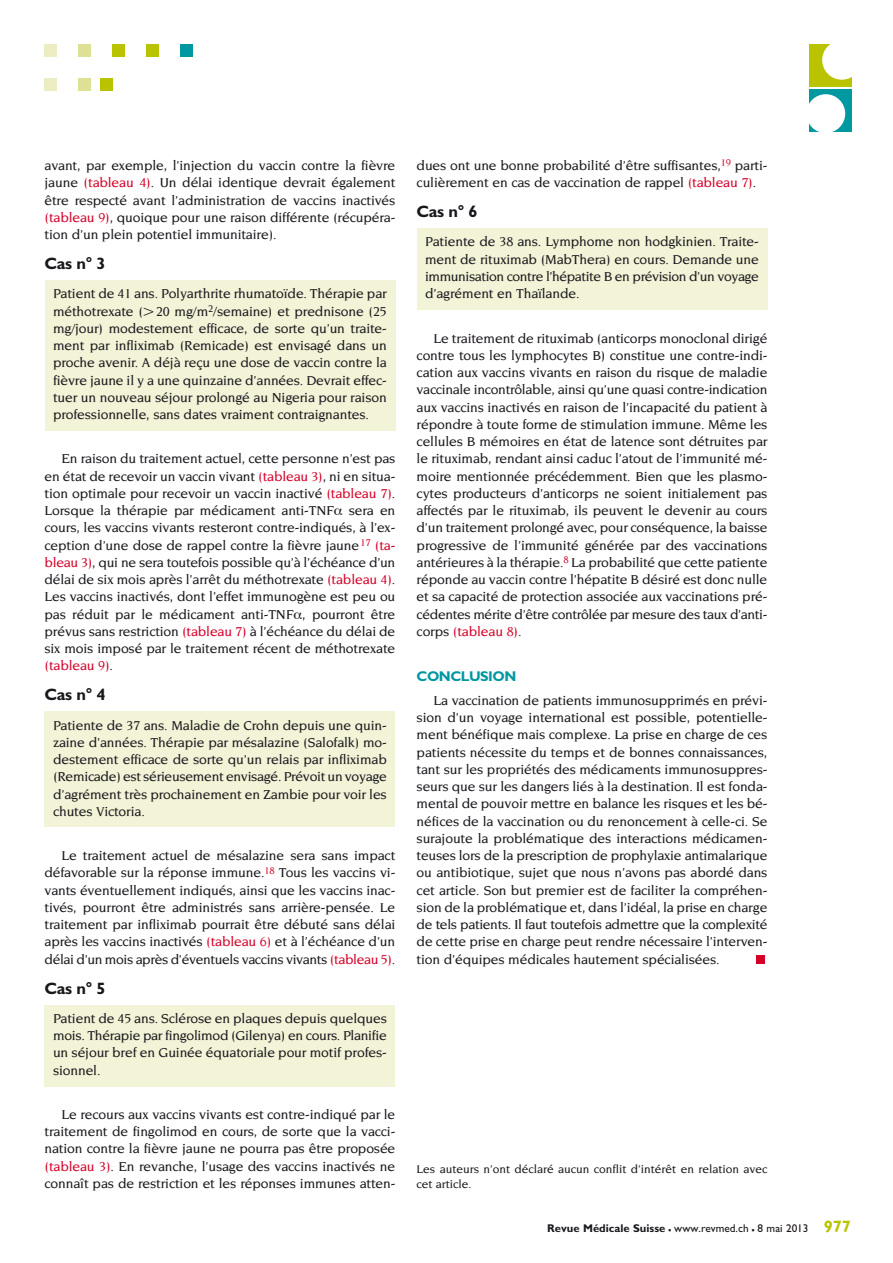
<style>
.page{position:relative;width:893px;height:1263px;background:#fff}
.page>*{position:absolute;margin:0;border:0;box-sizing:border-box;transform-origin:0 0}
.t1{font:700 16.5px "Gill Sans";letter-spacing:-.025em;color:#1a171c}
.t2{font:700 14.1px "Gill Sans";letter-spacing:-.035em;color:#0098a1}
.t3{font:500 13.95px/17.2px "Novarese";letter-spacing:-.01em;color:#1a171c;text-align:justify}
.t4{font:500 12px/15px "Novarese";color:#1a171c}
.t5{font:11.25px "Gill Sans";color:#1a171c}
.s1{color:#d40028}
.s2{font-family:"European Pi Two";font-weight:400}
.s3{font-weight:700}
.s4{font-weight:700;font-size:16.5px}
.s5{font-weight:700;font-size:16.5px;color:#bac300}
</style>
<div class="page">
<div style="left:45px;top:712px;width:350px;height:115px;background:#f2f3d7"></div>
<div style="left:45px;top:280px;width:350px;height:150px;background:#f2f3d7"></div>
<div style="left:45px;top:1005px;width:350px;height:81px;background:#f2f3d7"></div>
<div style="left:417px;top:229px;width:350px;height:81px;background:#f2f3d7"></div>
<div style="left:181px;top:45px;width:12px;height:12px;background:#0098a1"></div>
<div style="left:147px;top:45px;width:12px;height:12px;background:#bac300"></div>
<div style="left:113px;top:45px;width:12px;height:12px;background:#bac300"></div>
<div style="left:79px;top:45px;width:12px;height:12px;background:#dee096"></div>
<div style="left:45px;top:45px;width:12px;height:12px;background:#ecedc3"></div>
<div style="left:101px;top:79px;width:12px;height:12px;background:#bac300"></div>
<div style="left:79px;top:79px;width:12px;height:12px;background:#dee096"></div>
<div style="left:45px;top:79px;width:12px;height:12px;background:#ecedc3"></div>
<div style="left:756px;top:955px;width:9px;height:8px;background:#d40028"></div>
<div style="left:809px;top:45px;width:43px;height:42px;background:#bac300"></div>
<div style="left:822px;top:40px;width:39px;height:40px;background:#fff;border-radius:50%"></div>
<div style="left:809px;top:90px;width:43px;height:42px;background:#0098a1"></div>
<div style="left:806px;top:94px;width:39px;height:39px;background:#fff;border-radius:50%"></div>
<p class="t3" style="left:45px;top:157px;width:352px">avant, par exemple, l’injection du vaccin contre la fièvre jaune <span class="s1">(tableau 4)</span>. Un délai identique devrait également être respecté avant l’administration de vaccins inactivés <span class="s1">(tableau 9)</span>, quoique pour une raison différente (récupéra&shy;tion d’un plein potentiel immunitaire).</p>
<p class="t1" style="left:45px;top:254px;width:63px">Cas n° 3</p>
<p class="t3" style="left:53px;top:285px;width:335px">Patient de 41 ans. Polyarthrite rhumatoïde. Thérapie par méthotrexate (<span class="s2">L</span>20 mg/m<sup>2</sup>/semaine) et prednisone (25 mg/jour) modestement efficace, de sorte qu’un traite&shy;ment par infliximab (Remicade) est envisagé dans un proche avenir. A déjà reçu une dose de vaccin contre la fièvre jaune il y a une quinzaine d’années. Devrait effec&shy;tuer un nouveau séjour prolongé au Nigeria pour raison professionnelle, sans dates vraiment contraignantes.</p>
<p class="t3" style="left:45px;top:450px;width:352px;text-indent:17px">En raison du traitement actuel, cette personne n’est pas en état de recevoir un vaccin vivant <span class="s1">(tableau 3)</span>, ni en situa&shy;tion optimale pour recevoir un vaccin inactivé <span class="s1">(tableau 7)</span>.<br>Lorsque la thérapie par médicament anti-TNF sera en cours, les vaccins vivants resteront contre-indiqués, à l’ex&shy;ception d’une dose de rappel contre la fièvre jaune<sup>17</sup> <span class="s1">(ta&shy;bleau 3)</span>, qui ne sera toutefois possible qu’à l’échéance d’un délai de six mois après l’arrêt du méthotrexate <span class="s1">(tableau 4)</span>.<br>Les vaccins inactivés, dont l’effet immunogène est peu ou pas réduit par le médicament anti-TNF , pourront être prévus sans restriction <span class="s1">(tableau 7)</span> à l’échéance du délai de six mois imposé par le traitement récent de méthotrexate <span class="s1">(tableau 9)</span>.</p>
<p class="t1" style="left:45px;top:685px;width:63px">Cas n° 4</p>
<p class="t3" style="left:53px;top:716px;width:335px">Patiente de 37 ans. Maladie de Crohn depuis une quin&shy;zaine d’années. Thérapie par mésalazine (Salofalk) mo&shy;destement efficace de sorte qu’un relais par infliximab (Remicade) est sérieusement envisagé. Prévoit un voyage d’agrément très prochainement en Zambie pour voir les chutes Victoria.</p>
<p class="t3" style="left:45px;top:847px;width:352px;text-indent:17px">Le traitement actuel de mésalazine sera sans impact défavorable sur la réponse immune.<sup>18</sup> Tous les vaccins vi&shy;vants éventuellement indiqués, ainsi que les vaccins inac&shy;tivés, pourront être administrés sans arrière-pensée. Le traitement par infliximab pourrait être débuté sans délai après les vaccins inactivés <span class="s1">(tableau 6)</span> et à l’échéance d’un délai d’un mois après d’éventuels vaccins vivants <span class="s1">(tableau 5)</span>.</p>
<p class="t1" style="left:45px;top:978px;width:63px">Cas n° 5</p>
<p class="t3" style="left:53px;top:1009px;width:335px">Patient de 45 ans. Sclérose en plaques depuis quelques mois. Thérapie par fingolimod (Gilenya) en cours. Planifie un séjour bref en Guinée équatoriale pour motif profes&shy;sionnel.</p>
<p class="t3" style="left:45px;top:1105px;width:352px;text-indent:17px">Le recours aux vaccins vivants est contre-indiqué par le traitement de fingolimod en cours, de sorte que la vacci&shy;nation contre la fièvre jaune ne pourra pas être proposée <span class="s1">(tableau 3)</span>. En revanche, l’usage des vaccins inactivés ne connaît pas de restriction et les réponses immunes atten-</p>
<p class="t3" style="left:417px;top:157px;width:352px">dues ont une bonne probabilité d’être suffisantes,<sup>19</sup> parti&shy;culièrement en cas de vaccination de rappel <span class="s1">(tableau 7)</span>.</p>
<p class="t1" style="left:417px;top:202px;width:63px">Cas n° 6</p>
<p class="t3" style="left:425px;top:233px;width:335px">Patiente de 38 ans. Lymphome non hodgkinien. Traite&shy;ment de rituximab (MabThera) en cours. Demande une immunisation contre l’hépatite B en prévision d’un voyage d’agrément en Thaïlande.</p>
<p class="t3" style="left:417px;top:329px;width:352px;text-indent:17px">Le traitement de rituximab (anticorps monoclonal dirigé contre tous les lymphocytes B) constitue une contre-indi&shy;cation aux vaccins vivants en raison du risque de maladie vaccinale incontrôlable, ainsi qu’une quasi contre-indication aux vaccins inactivés en raison de l’incapacité du patient à répondre à toute forme de stimulation immune. Même les cellules B mémoires en état de latence sont détruites par le rituximab, rendant ainsi caduc l’atout de l’immunité mé&shy;moire mentionnée précédemment. Bien que les plasmo&shy;cytes producteurs d’anticorps ne soient initialement pas affectés par le rituximab, ils peuvent le devenir au cours d’un traitement prolongé avec, pour conséquence, la baisse progressive de l’immunité générée par des vaccinations antérieures à la thérapie.<sup>8</sup> La probabilité que cette patiente réponde au vaccin contre l’hépatite B désiré est donc nulle et sa capacité de protection associée aux vaccinations pré&shy;cédentes mérite d’être contrôlée par mesure des taux d’anti&shy;corps <span class="s1">(tableau 8)</span>.</p>
<p class="t2" style="left:417px;top:668px;width:101px">CONCLUSION</p>
<p class="t3" style="left:417px;top:691px;width:352px;text-indent:17px">La vaccination de patients immunosupprimés en prévi&shy;sion d’un voyage international est possible, potentielle&shy;ment bénéfique mais complexe. La prise en charge de ces patients nécessite du temps et de bonnes connaissances, tant sur les propriétés des médicaments immunosuppres&shy;seurs que sur les dangers liés à la destination. Il est fonda&shy;mental de pouvoir mettre en balance les risques et les bé&shy;néfices de la vaccination ou du renoncement à celle-ci. Se surajoute la problématique des interactions médicamen&shy;teuses lors de la prescription de prophylaxie antimalarique ou antibiotique, sujet que nous n’avons pas abordé dans cet article. Son but premier est de faciliter la compréhen&shy;sion de la problématique et, dans l’idéal, la prise en charge de tels patients. Il faut toutefois admettre que la complexité de cette prise en charge peut rendre nécessaire l’interven&shy;tion d’équipes médicales hautement spécialisées.</p>
<p class="t4" style="left:417px;top:1161px;width:352px">Les auteurs n’ont déclaré aucun conflit d’intérêt en relation avec cet article.</p>
<p class="t5" style="left:547px;top:1222px;width:305px"><span class="s3">Revue Médicale Suisse</span> <span class="s4">–</span> www.revmed.ch <span class="s4">–</span> 8 mai 2013 <span class="s5">977</span></p>
</div>
